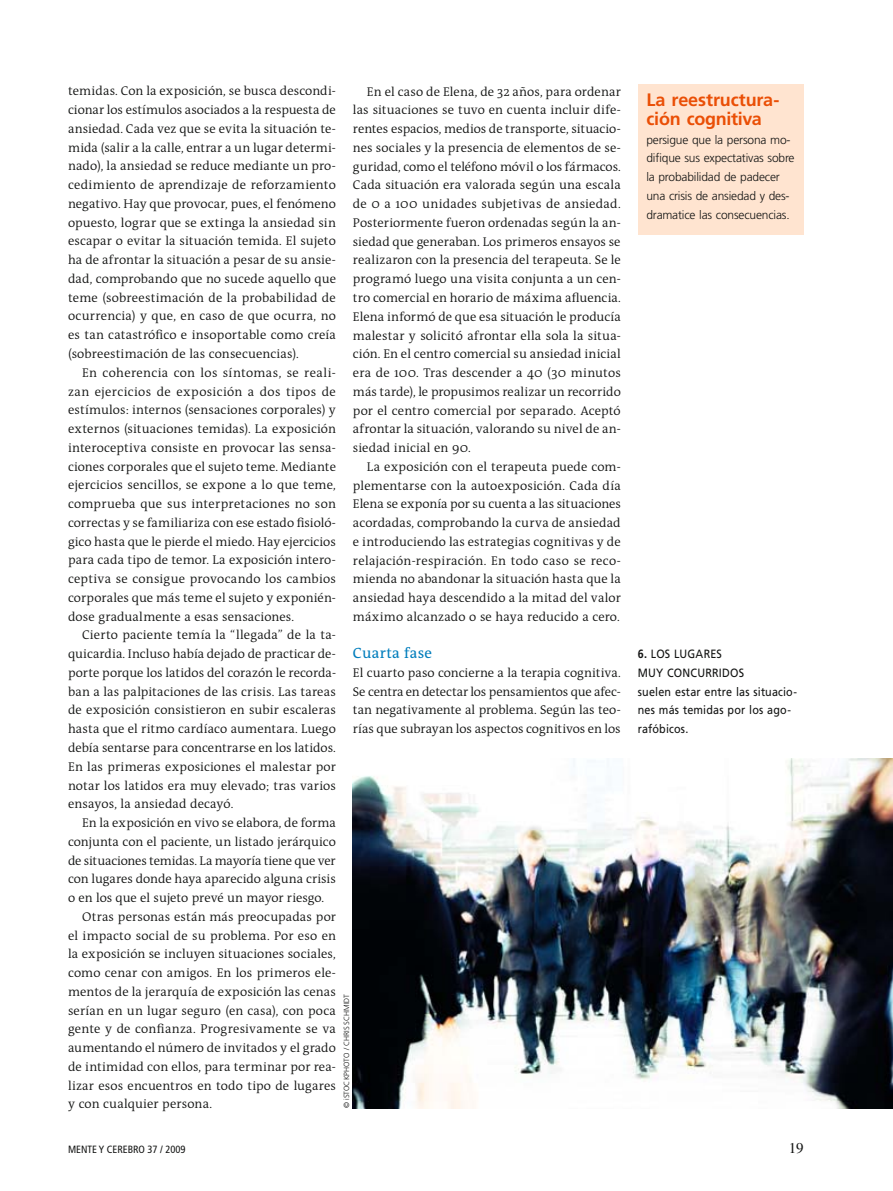
<style>
.page{position:relative;width:893px;height:1191px;background:#fff}
.page>*{position:absolute;margin:0;border:0;box-sizing:border-box;transform-origin:0 0}
.t1{font:700 18px/18.8px "Frutiger LT Std";letter-spacing:-.01em;color:#ea4f06}
.t2{font:15px "The Antiqua B5";letter-spacing:.015em;color:#007dbc}
.t3{font:15px "Times";color:#131413}
.t4{font:300 12.75px/18.8px "The Antiqua B4";letter-spacing:.005em;color:#131413;text-align:justify}
.t5{font:300 12.75px "The Antiqua B4";letter-spacing:-.015em;color:#131413}
.t6{font:300 12px/18.8px "Frutiger LT Std";letter-spacing:-.015em;color:#131413}
.t7{font:12px/18.8px "Frutiger LT Std";letter-spacing:.015em;color:#131413;scale:.9 1}
.t8{font:condensed 10.5px "Frutiger LT Std";color:#131413}
.t9{font:300 7.5px "Frutiger LT Std";color:#131413}
.s1{font-weight:700}
</style>
<div class="page">
<img style="left:353px;top:759px;width:540px;height:349px">
<div style="left:638px;top:84px;width:166px;height:150px;background:#ffe4d0"></div>
<p class="t4" style="left:68px;top:82px;width:269px">temidas. Con la exposición, se busca descondi&shy;cionar los estímulos asociados a la respuesta de ansiedad. Cada vez que se evita la situación te&shy;mida (salir a la calle, entrar a un lugar determi&shy;nado), la ansiedad se reduce mediante un pro&shy;cedimiento de aprendizaje de reforzamiento negativo. Hay que provocar, pues, el fenómeno opuesto, lograr que se extinga la ansiedad sin escapar o evitar la situación temida. El sujeto ha de afrontar la situación a pesar de su ansie&shy;dad, comprobando que no sucede aquello que teme (sobreestimación de la probabilidad de ocurrencia) y que, en caso de que ocurra, no es tan catastrófico e insoportable como creía (sobreestimación de las consecuencias).</p>
<p class="t4" style="left:68px;top:363px;width:269px;text-indent:14px">En coherencia con los síntomas, se reali&shy;zan ejercicios de exposición a dos tipos de estímulos: internos (sensaciones corporales) y externos (situaciones temidas). La exposición interoceptiva consiste en provocar las sensa&shy;ciones corporales que el sujeto teme. Mediante ejercicios sencillos, se expone a lo que teme, comprueba que sus interpretaciones no son correctas y se familiariza con ese estado fisioló&shy;gico hasta que le pierde el miedo. Hay ejercicios para cada tipo de temor. La exposición intero&shy;ceptiva se consigue provocando los cambios corporales que más teme el sujeto y exponién&shy;dose gradualmente a esas sensaciones.</p>
<p class="t4" style="left:68px;top:626px;width:269px;text-indent:14px">Cierto paciente temía la “llegada” de la ta&shy;quicardia. Incluso había dejado de practicar de&shy;porte porque los latidos del corazón le recorda&shy;ban a las palpitaciones de las crisis. Las tareas de exposición consistieron en subir escaleras hasta que el ritmo cardíaco aumentara. Luego debía sentarse para concentrarse en los latidos.<br>En las primeras exposiciones el malestar por notar los latidos era muy elevado; tras varios ensayos, la ansiedad decayó.</p>
<p class="t4" style="left:82px;top:814px;width:255px">En la exposición en vivo se elabora, de forma</p>
<p class="t4" style="left:68px;top:832px;width:269px">conjunta con el paciente, un listado jerárquico</p>
<p class="t5" style="left:68px;top:854px;width:269px">de situaciones temidas. La mayoría tiene que ver</p>
<p class="t4" style="left:68px;top:870px;width:269px">con lugares donde haya aparecido alguna crisis</p>
<p class="t4" style="left:68px;top:889px;width:258px">o en los que el sujeto prevé un mayor riesgo.</p>
<p class="t4" style="left:82px;top:907px;width:255px">Otras personas están más preocupadas por</p>
<p class="t4" style="left:68px;top:926px;width:269px">el impacto social de su problema. Por eso en</p>
<p class="t4" style="left:68px;top:945px;width:269px">la exposición se incluyen situaciones sociales,</p>
<p class="t4" style="left:68px;top:964px;width:269px">como cenar con amigos. En los primeros ele-</p>
<p class="t4" style="left:68px;top:982px;width:269px">mentos de la jerarquía de exposición las cenas</p>
<p class="t4" style="left:68px;top:1001px;width:269px">serían en un lugar seguro (en casa), con poca</p>
<p class="t4" style="left:68px;top:1020px;width:269px">gente y de confianza. Progresivamente se va</p>
<p class="t4" style="left:68px;top:1039px;width:269px">aumentando el número de invitados y el grado</p>
<p class="t4" style="left:68px;top:1057px;width:269px">de intimidad con ellos, para terminar por rea-</p>
<p class="t4" style="left:68px;top:1076px;width:269px">lizar esos encuentros en todo tipo de lugares</p>
<p class="t4" style="left:68px;top:1095px;width:145px">y con cualquier persona.</p>
<p class="t4" style="left:353px;top:82px;width:269px;text-indent:14px">En el caso de Elena, de 32 años, para ordenar las situaciones se tuvo en cuenta incluir dife&shy;rentes espacios, medios de transporte, situacio&shy;nes sociales y la presencia de elementos de se&shy;guridad, como el teléfono móvil o los fármacos.<br>Cada situación era valorada según una escala de 0 a 100 unidades subjetivas de ansiedad.<br>Posteriormente fueron ordenadas según la an&shy;siedad que generaban. Los primeros ensayos se realizaron con la presencia del terapeuta. Se le programó luego una visita conjunta a un cen&shy;tro comercial en horario de máxima afluencia.<br>Elena informó de que esa situación le producía malestar y solicitó afrontar ella sola la situa&shy;ción. En el centro comercial su ansiedad inicial era de 100. Tras descender a 40 (30 minutos más tarde), le propusimos realizar un recorrido por el centro comercial por separado. Aceptó afrontar la situación, valorando su nivel de an&shy;siedad inicial en 90.</p>
<p class="t4" style="left:353px;top:458px;width:269px;text-indent:14px">La exposición con el terapeuta puede com&shy;plementarse con la autoexposición. Cada día Elena se exponía por su cuenta a las situaciones acordadas, comprobando la curva de ansiedad e introduciendo las estrategias cognitivas y de relajación-respiración. En todo caso se reco&shy;mienda no abandonar la situación hasta que la ansiedad haya descendido a la mitad del valor máximo alcanzado o se haya reducido a cero.</p>
<p class="t2" style="left:353px;top:645px;width:81px">Cuarta fase</p>
<p class="t4" style="left:353px;top:663px;width:269px">El cuarto paso concierne a la terapia cognitiva.<br>Se centra en detectar los pensamientos que afec&shy;tan negativamente al problema. Según las teo&shy;rías que subrayan los aspectos cognitivos en los</p>
<p class="t9" style="left:343px;top:1108px;width:116px;rotate:-90deg">© iSTOCKPHOTO / CHRIS SCHMIDT</p>
<h1 class="t1" style="left:646px;top:91px;width:134px">La reestructura&shy;ción cognitiva</h1>
<p class="t6" style="left:646px;top:131px;width:150px">persigue que la persona mo&shy;difique sus expectativas sobre la probabilidad de padecer una crisis de ansiedad y des&shy;dramatice las consecuencias.</p>
<p class="t7" style="left:638px;top:645px;width:178px"><span class="s1">6.</span> LOS LUGARES<br>MUY CONCURRIDOS<br>suelen estar entre las situacio&shy;nes más temidas por los ago&shy;rafóbicos.</p>
<p class="t8" style="left:68px;top:1144px;width:119px">MENTE Y CEREBRO 37 / 2009</p>
<p class="t3" style="left:789px;top:1142px;width:16px">19</p>
</div>
